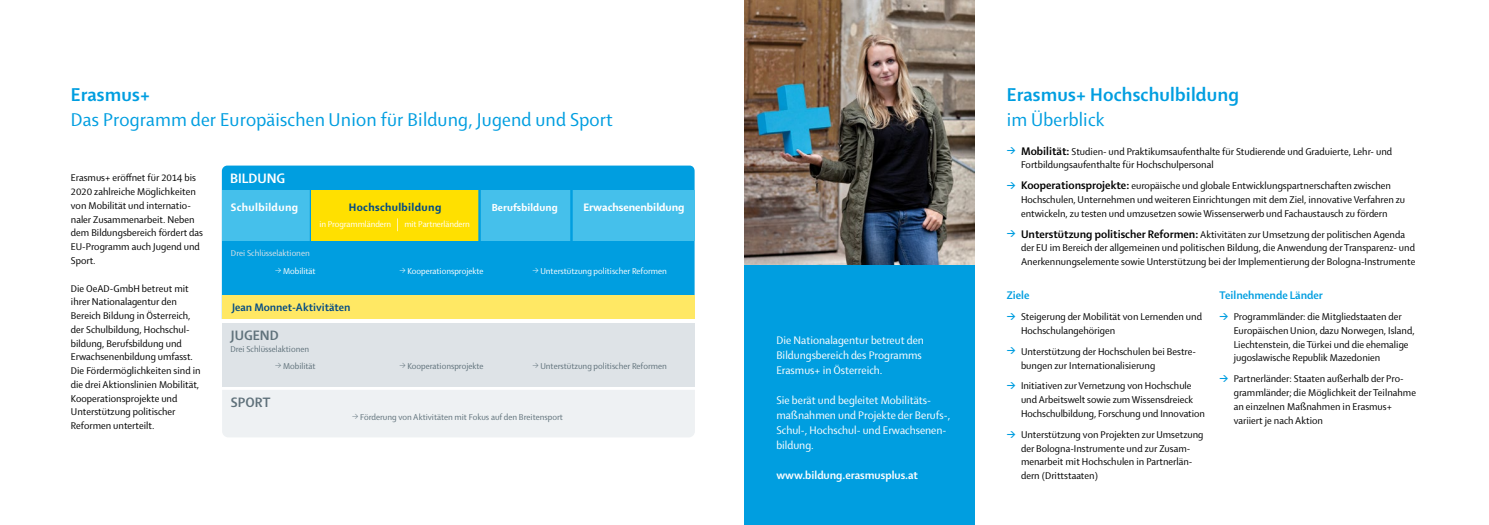
<style>
.page{position:relative;width:1489px;height:525px;background:#fff}
.page>*{position:absolute;margin:0;border:0;box-sizing:border-box;transform-origin:0 0}
.t1{font:20px "Shaker 2";letter-spacing:.01em;color:#009ee0}
.t2{font:700 20px "Shaker 2";letter-spacing:.01em;color:#009ee0}
.t3{font:700 14.75px "Shaker 2";color:#60727b}
.t4{font:700 14.75px "Shaker 2";color:#fff}
.t5{font:11.88px/15px "Shaker 2";color:#fff}
.t6{font:700 11.88px "Shaker 2";color:#fff}
.t7{font:700 11.88px "Shaker 2";color:#009ee0}
.t8{font:700 11.62px "Shaker 2";color:#004a85}
.t9{font:800 11.62px "Shaker 2";color:#fff}
.t10{font:800 11.62px "Shaker 2";letter-spacing:.03em;color:#004a85}
.t11{font:800 11.62px "Shaker 2";letter-spacing:.03em;color:#fff}
.t12{font:800 11px "Shaker 2";letter-spacing:.01em;color:#fff}
.t13{font:10.62px/13.8px "Shaker 2";color:#000}
.t14{font:9.12px/16.9px "Shaker 2";color:#60727b}
.t15{font:9.12px "Shaker 2";color:#fff}
.t16{font:9.12px "Shaker 2";color:#dee3e7}
.s1{font-family:"DIN";font-weight:700;font-size:8.75px;color:#009ee0}
.s2{font-weight:700;font-size:11.88px}
</style>
<div class="page">
<div style="left:222px;top:165px;width:472px;height:130px;background:#009ee0"></div>
<div style="left:222px;top:295px;width:472px;height:24px;background:#ffe864"></div>
<div style="left:222px;top:390px;width:473px;height:47px;background:#eef1f3"></div>
<div style="left:222px;top:322px;width:472px;height:64px;background:#dee3e7"></div>
<div style="left:222px;top:190px;width:472px;height:51px;background:#45c0eb"></div>
<hr style="left:310px;top:185px;width:2px;height:59px;background:#009ee0">
<div style="left:311px;top:190px;width:168px;height:51px;background:#ffe000"></div>
<hr style="left:570px;top:185px;width:2px;height:59px;background:#009ee0">
<hr style="left:478px;top:185px;width:3px;height:59px;background:#009ee0">
<svg style="left:397px;top:218px;width:1px;height:13px"></svg>
<img style="left:744px;top:0;width:230px;height:265px">
<div style="left:744px;top:265px;width:230px;height:259px;background:#009ee0"></div>
<h1 class="t2" style="left:71px;top:81px;width:81px">Erasmus+</h1>
<h1 class="t1" style="left:71px;top:106px;width:543px">Das Programm der Europäischen Union für Bildung, Jugend und Sport</h1>
<p class="t13" style="left:71px;top:170px;width:133px">Erasmus+ eröffnet für 2014 bis<br>2020 zahlreiche Möglichkeiten von Mobilität und internatio&shy;naler Zusammenarbeit. Neben dem Bildungsbereich fördert das<br>EU-Programm auch Jugend und<br>Sport.</p>
<p class="t13" style="left:71px;top:280px;width:131px">Die OeAD-GmbH betreut mit ihrer Nationalagentur den<br>Bereich Bildung in Österreich, der Schulbildung, Hochschul&shy;bildung, Berufsbildung und<br>Erwachsenenbildung umfasst.<br>Die Fördermöglichkeiten sind in die drei Aktionslinien Mobilität,<br>Kooperationsprojekte und<br>Unterstützung politischer<br>Reformen unterteilt.</p>
<h2 class="t4" style="left:230px;top:168px;width:57px">BILDUNG</h2>
<p class="t11" style="left:231px;top:199px;width:69px">Schulbildung</p>
<p class="t10" style="left:349px;top:199px;width:94px">Hochschulbildung</p>
<p class="t12" style="left:491px;top:200px;width:67px">Berufsbildung</p>
<p class="t9" style="left:583px;top:199px;width:103px">Erwachsenenbildung</p>
<p class="t15" style="left:319px;top:218px;width:73px">in Programmländern</p>
<p class="t15" style="left:404px;top:218px;width:67px">mit Partnerländern</p>
<p class="t16" style="left:231px;top:247px;width:80px">Drei Schlüsselaktionen</p>
<p class="t15" style="left:275px;top:265px;width:42px"><sup>&gt;</sup> Mobilität</p>
<p class="t15" style="left:399px;top:265px;width:86px"><sup>&gt;</sup> Kooperationsprojekte</p>
<p class="t15" style="left:532px;top:265px;width:136px"><sup>&gt;</sup> Unterstützung politischer Reformen</p>
<p class="t8" style="left:232px;top:300px;width:120px">Jean Monnet-Aktivitäten</p>
<h2 class="t3" style="left:231px;top:325px;width:49px">JUGEND</h2>
<p class="t14" style="left:275px;top:339px;width:42px;text-indent:-45px">Drei Schlüsselaktionen <sup>&gt;</sup> Mobilität</p>
<h2 class="t3" style="left:231px;top:392px;width:41px">SPORT</h2>
<p class="t14" style="left:399px;top:356px;width:86px"><sup>&gt;</sup> Kooperationsprojekte</p>
<p class="t14" style="left:532px;top:356px;width:136px"><sup>&gt;</sup> Unterstützung politischer Reformen</p>
<p class="t14" style="left:352px;top:408px;width:212px"><sup>&gt;</sup> Förderung von Aktivitäten mit Fokus auf den Breitensport</p>
<p class="t5" style="left:776px;top:331px;width:149px">Die Nationalagentur betreut den<br>Bildungsbereich des Programms<br>Erasmus+ in Österreich.</p>
<p class="t5" style="left:776px;top:391px;width:175px">Sie berät und begleitet Mobilitäts&shy;maßnahmen und Projekte der Berufs-,<br>Schul-, Hochschul- und Erwachsenen&shy;bildung.</p>
<p class="t6" style="left:776px;top:467px;width:143px">www.bildung.erasmusplus.at</p>
<h1 class="t2" style="left:1006px;top:81px;width:234px">Erasmus+ Hochschulbildung</h1>
<h1 class="t1" style="left:1006px;top:106px;width:99px">im Überblick</h1>
<p class="t13" style="left:1020px;top:144px;width:372px;text-indent:-14px"><span class="s1">&gt;</span> <span class="s2">Mobilität:</span> Studien- und Praktikumsaufenthalte für Studierende und Graduierte, Lehr- und<br>Fortbildungsaufenthalte für Hochschulpersonal</p>
<p class="t13" style="left:1020px;top:178px;width:385px;text-indent:-14px"><span class="s1">&gt;</span> <span class="s2">Kooperationsprojekte:</span> europäische und globale Entwicklungspartnerschaften zwischen<br>Hochschulen, Unternehmen und weiteren Einrichtungen mit dem Ziel, innovative Verfahren zu entwickeln, zu testen und umzusetzen sowie Wissenserwerb und Fachaustausch zu fördern</p>
<p class="t13" style="left:1020px;top:227px;width:396px;text-indent:-14px"><span class="s1">&gt;</span> <span class="s2">Unterstützung politischer Reformen:</span> Aktivitäten zur Umsetzung der politischen Agenda der EU im Bereich der allgemeinen und politischen Bildung, die Anwendung der Transparenz- und<br>Anerkennungselemente sowie Unterstützung bei der Implementierung der Bologna-Instrumente</p>
<p class="t7" style="left:1006px;top:287px;width:24px">Ziele</p>
<p class="t13" style="left:1020px;top:309px;width:182px;text-indent:-14px"><span class="s1">&gt;</span> Steigerung der Mobilität von Lernenden und<br>Hochschulangehörigen</p>
<p class="t13" style="left:1020px;top:344px;width:176px;text-indent:-14px"><span class="s1">&gt;</span> Unterstützung der Hochschulen bei Bestre&shy;bungen zur Internationalisierung</p>
<p class="t13" style="left:1020px;top:378px;width:185px;text-indent:-14px"><span class="s1">&gt;</span> Initiativen zur Vernetzung von Hochschule und Arbeitswelt sowie zum Wissensdreieck<br>Hochschulbildung, Forschung und Innovation</p>
<p class="t13" style="left:1020px;top:426px;width:184px;text-indent:-14px"><span class="s1">&gt;</span> Unterstützung von Projekten zur Umsetzung der Bologna-Instrumente und zur Zusam&shy;menarbeit mit Hochschulen in Partnerlän&shy;dern (Drittstaaten)</p>
<p class="t7" style="left:1219px;top:287px;width:105px">Teilnehmende Länder</p>
<p class="t13" style="left:1233px;top:309px;width:182px;text-indent:-14px"><span class="s1">&gt;</span> Programmländer: die Mitgliedstaaten der Europäischen Union, dazu Norwegen, Island, Liechtenstein, die Türkei und die ehemalige jugoslawische Republik Mazedonien</p>
<p class="t13" style="left:1233px;top:371px;width:184px;text-indent:-14px"><span class="s1">&gt;</span> Partnerländer: Staaten außerhalb der Pro&shy;grammländer; die Möglichkeit der Teilnahme an einzelnen Maßnahmen in Erasmus+ variiert je nach Aktion</p>
</div>
